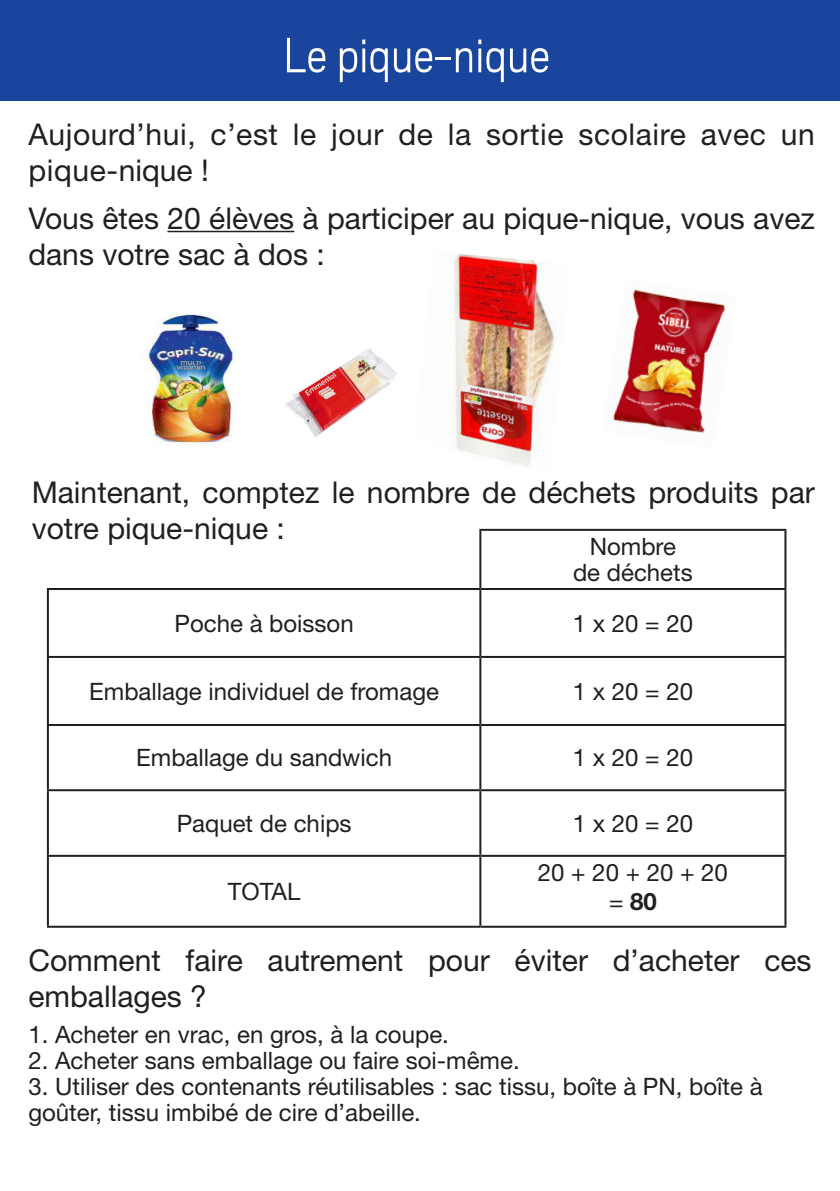
<style>
.page{position:relative;width:840px;height:1191px;background:#fff}
.page>*{position:absolute;margin:0;border:0;box-sizing:border-box;transform-origin:0 0}
.t1{font:300 55px "Scout";color:#fff;scale:.91 1}
.t2{font:30px/36px "Helvetica Neue LT Std";color:#231f20}
.t3{font:30px/36px "Helvetica Neue LT Std";letter-spacing:.02em;color:#231f20}
.t4{font:24px/26px "Helvetica Neue LT Std";color:#231f20}
.t5{font:700 24px "Helvetica Neue LT Std";color:#231f20}
.s1{font-weight:400}
</style>
<div class="page">
<div style="left:0;top:0;width:839px;height:100px;background:#1a459c"></div>
<hr style="left:479px;top:529px;width:307px;height:2px;background:#231f20">
<hr style="left:784px;top:531px;width:2px;height:57px;background:#231f20">
<hr style="left:47px;top:590px;width:2px;height:66px;background:#231f20">
<hr style="left:480px;top:588px;width:306px;height:2px;background:#231f20">
<hr style="left:479px;top:590px;width:2px;height:66px;background:#231f20">
<hr style="left:784px;top:590px;width:2px;height:66px;background:#231f20">
<hr style="left:47px;top:656px;width:433px;height:2px;background:#231f20">
<hr style="left:47px;top:658px;width:2px;height:66px;background:#231f20">
<hr style="left:480px;top:656px;width:306px;height:2px;background:#231f20">
<hr style="left:479px;top:658px;width:2px;height:66px;background:#231f20">
<hr style="left:784px;top:658px;width:2px;height:66px;background:#231f20">
<hr style="left:47px;top:724px;width:433px;height:2px;background:#231f20">
<hr style="left:47px;top:726px;width:2px;height:63px;background:#231f20">
<hr style="left:480px;top:724px;width:306px;height:2px;background:#231f20">
<hr style="left:479px;top:726px;width:2px;height:63px;background:#231f20">
<hr style="left:784px;top:726px;width:2px;height:63px;background:#231f20">
<hr style="left:47px;top:789px;width:433px;height:2px;background:#231f20">
<hr style="left:47px;top:791px;width:2px;height:64px;background:#231f20">
<hr style="left:480px;top:789px;width:306px;height:2px;background:#231f20">
<hr style="left:479px;top:791px;width:2px;height:64px;background:#231f20">
<hr style="left:784px;top:791px;width:2px;height:64px;background:#231f20">
<hr style="left:47px;top:855px;width:433px;height:2px;background:#231f20">
<hr style="left:47px;top:857px;width:2px;height:68px;background:#231f20">
<hr style="left:480px;top:855px;width:306px;height:2px;background:#231f20">
<hr style="left:479px;top:857px;width:2px;height:68px;background:#231f20">
<hr style="left:784px;top:857px;width:2px;height:68px;background:#231f20">
<hr style="left:47px;top:925px;width:433px;height:2px;background:#231f20">
<hr style="left:480px;top:925px;width:306px;height:2px;background:#231f20">
<hr style="left:479px;top:531px;width:2px;height:57px;background:#231f20">
<hr style="left:47px;top:588px;width:433px;height:2px;background:#231f20">
<hr style="left:167px;top:231px;width:127px;height:1px;background:#231f20">
<img style="left:613px;top:289px;width:113px;height:145px">
<img style="left:286px;top:348px;width:111px;height:90px">
<img style="left:143px;top:310px;width:99px;height:137px">
<img style="left:453px;top:254px;width:102px;height:212px">
<p class="t1" style="left:283px;top:19px;width:294px">Le pique-nique</p>
<p class="t3" style="left:28px;top:116px;width:787px">Aujourd’hui, c’est le jour de la sortie scolaire avec un pique-nique !</p>
<p class="t2" style="left:28px;top:199px;width:787px">Vous êtes 20 élèves à participer au pique-nique, vous avez dans votre sac à dos :</p>
<p class="t2" style="left:32px;top:473px;width:784px">Maintenant, comptez le nombre de déchets produits par votre pique-nique :</p>
<p class="t4" style="left:589px;top:533px;width:88px">Nombre</p>
<p class="t4" style="left:572px;top:559px;width:121px">de déchets</p>
<p class="t4" style="left:174px;top:609px;width:181px">Poche à boisson</p>
<p class="t4" style="left:572px;top:609px;width:122px">1 x 20 = 20</p>
<p class="t4" style="left:89px;top:677px;width:351px">Emballage individuel de fromage</p>
<p class="t4" style="left:572px;top:677px;width:122px">1 x 20 = 20</p>
<p class="t4" style="left:136px;top:744px;width:257px">Emballage du sandwich</p>
<p class="t4" style="left:572px;top:744px;width:122px">1 x 20 = 20</p>
<p class="t4" style="left:176px;top:809px;width:176px">Paquet de chips</p>
<p class="t4" style="left:572px;top:809px;width:122px">1 x 20 = 20</p>
<p class="t4" style="left:228px;top:878px;width:74px">TOTAL</p>
<p class="t4" style="left:537px;top:859px;width:191px">20 + 20 + 20 + 20</p>
<p class="t5" style="left:608px;top:886px;width:49px"><span class="s1">=</span> 80</p>
<p class="t2" style="left:28px;top:942px;width:784px">Comment faire autrement pour éviter d’acheter ces emballages ?</p>
<p class="t4" style="left:28px;top:1021px;width:422px">1. Acheter en vrac, en gros, à la coupe.</p>
<p class="t4" style="left:28px;top:1047px;width:492px">2. Acheter sans emballage ou faire soi-même.</p>
<p class="t4" style="left:28px;top:1073px;width:735px">3. Utiliser des contenants réutilisables : sac tissu, boîte à PN, boîte à goûter, tissu imbibé de cire d’abeille.</p>
</div>
